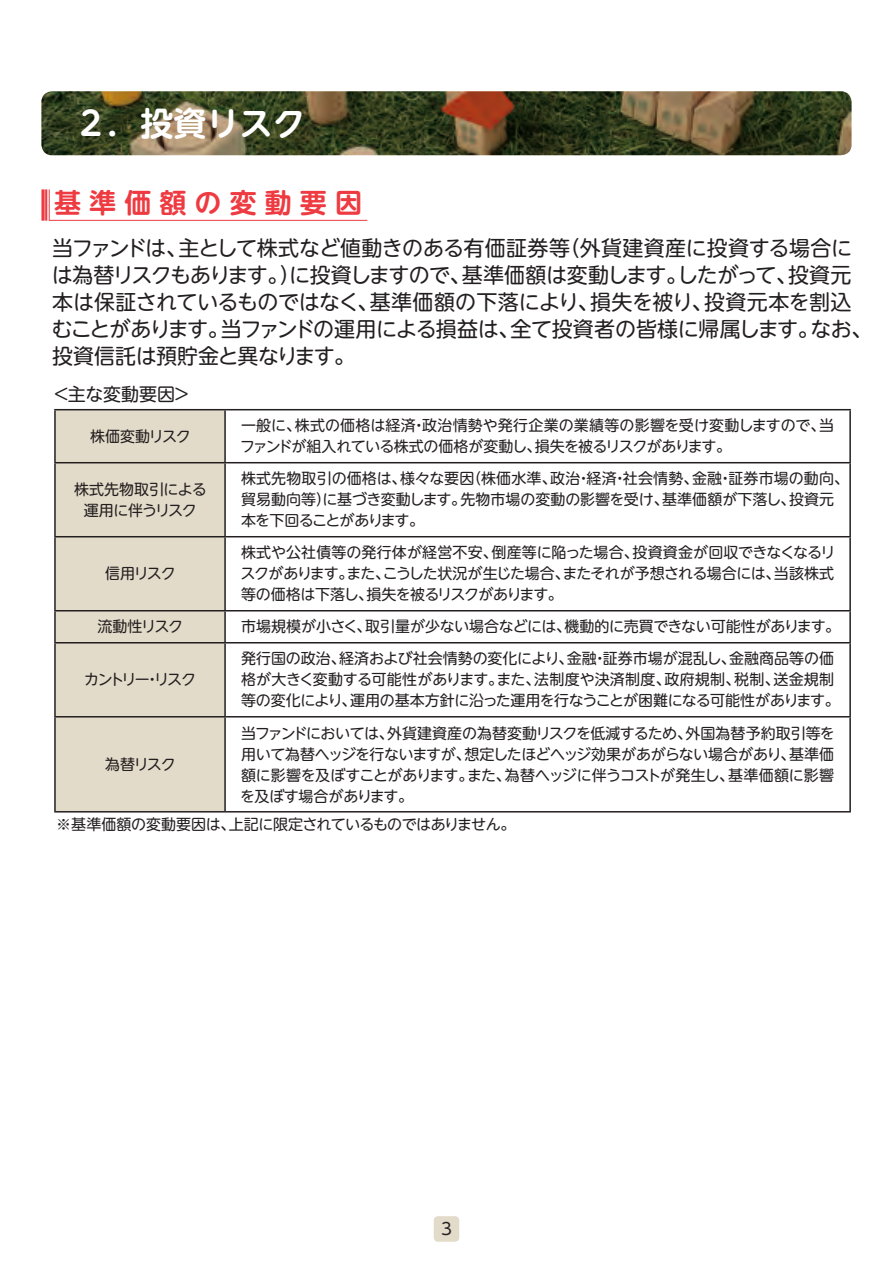
<style>
.page{position:relative;width:893px;height:1263px;background:#fff}
.page>*{position:absolute;margin:0;border:0;box-sizing:border-box;transform-origin:0 0}
.t1{font:700 33px "UD Shin M Go Pro De";color:#fff}
.t2{font:700 27px "UD Shin M Go Pro De";letter-spacing:.3em;color:#ee3a41}
.t3{font:21px/27px "UD Shin M Go Pro";letter-spacing:-.025em;color:#231f20}
.t4{font:18px "UD Shin M Go Pro";color:#231f20}
.t5{font:16.5px "UD Shin M Go Pro";color:#231f20}
.t6{font:15px/21px "UD Shin M Go Pro";letter-spacing:-.01em;color:#231f20}
.t7{font:15px "UD Shin M Go Pro";letter-spacing:-.115em;color:#231f20}
.t8{font:15px "UD Shin M Go Pro";letter-spacing:-.045em;color:#231f20}
</style>
<div class="page">
<div style="left:434px;top:1216px;width:25px;height:26px;background:#e3dbc9;border-radius:4px"></div>
<div style="left:56px;top:410px;width:168px;height:401px;background:#e3dbc9"></div>
<hr style="left:54px;top:409px;width:171px;height:1px;background:#231f20">
<hr style="left:54px;top:410px;width:2px;height:52px;background:#231f20">
<hr style="left:225px;top:409px;width:626px;height:1px;background:#231f20">
<hr style="left:224px;top:410px;width:2px;height:52px;background:#231f20">
<hr style="left:849px;top:410px;width:2px;height:52px;background:#231f20">
<hr style="left:54px;top:462px;width:171px;height:1px;background:#231f20">
<hr style="left:54px;top:463px;width:2px;height:73px;background:#231f20">
<hr style="left:225px;top:462px;width:626px;height:1px;background:#231f20">
<hr style="left:224px;top:463px;width:2px;height:73px;background:#231f20">
<hr style="left:849px;top:463px;width:2px;height:73px;background:#231f20">
<hr style="left:54px;top:536px;width:171px;height:1px;background:#231f20">
<hr style="left:54px;top:537px;width:2px;height:73px;background:#231f20">
<hr style="left:225px;top:536px;width:626px;height:1px;background:#231f20">
<hr style="left:224px;top:537px;width:2px;height:73px;background:#231f20">
<hr style="left:849px;top:537px;width:2px;height:73px;background:#231f20">
<hr style="left:54px;top:610px;width:171px;height:1px;background:#231f20">
<hr style="left:54px;top:611px;width:2px;height:31px;background:#231f20">
<hr style="left:225px;top:610px;width:626px;height:1px;background:#231f20">
<hr style="left:224px;top:611px;width:2px;height:31px;background:#231f20">
<hr style="left:849px;top:611px;width:2px;height:31px;background:#231f20">
<hr style="left:54px;top:642px;width:171px;height:1px;background:#231f20">
<hr style="left:54px;top:643px;width:2px;height:73px;background:#231f20">
<hr style="left:225px;top:642px;width:626px;height:1px;background:#231f20">
<hr style="left:224px;top:643px;width:2px;height:73px;background:#231f20">
<hr style="left:849px;top:643px;width:2px;height:73px;background:#231f20">
<hr style="left:54px;top:716px;width:171px;height:1px;background:#231f20">
<hr style="left:54px;top:717px;width:2px;height:94px;background:#231f20">
<hr style="left:225px;top:716px;width:626px;height:1px;background:#231f20">
<hr style="left:224px;top:717px;width:2px;height:94px;background:#231f20">
<hr style="left:849px;top:717px;width:2px;height:94px;background:#231f20">
<hr style="left:54px;top:811px;width:171px;height:1px;background:#231f20">
<hr style="left:225px;top:811px;width:626px;height:1px;background:#231f20">
<hr style="left:49px;top:220px;width:318px;height:1px;background:#ee3a41">
<svg style="left:41px;top:189px;width:4px;height:32px"></svg>
<hr style="left:45px;top:189px;width:2px;height:32px;background:#ee3a41">
<hr style="left:49px;top:189px;width:1px;height:31px;background:#ee3a41">
<svg style="left:41px;top:91px;width:810px;height:64px;background:#4f4b2b"></svg>
<h1 class="t1" style="left:74px;top:96px;width:233px">２．投資リスク</h1>
<h2 class="t2" style="left:54px;top:181px;width:309px">基準価額の変動要因</h2>
<h3 class="t3" style="left:51px;top:234px;width:822px">当ファンドは、主として株式など値動きのある有価証券等（外貨建資産に投資する場合には為替リスクもあります。）に投資しますので、基準価額は変動します。したがって、投資元本は保証されているものではなく、基準価額の下落により、損失を被り、投資元本を割込むことがあります。当ファンドの運用による損益は、全て投資者の皆様に帰属します。なお、投資信託は預貯金と異なります。</h3>
<p class="t4" style="left:52px;top:380px;width:140px">＜主な変動要因＞</p>
<p class="t8" style="left:90px;top:424px;width:102px">株価変動リスク</p>
<p class="t6" style="left:240px;top:414px;width:595px">一般に、株式の価格は経済・政治情勢や発行企業の業績等の影響を受け変動しますので、当ファンドが組入れている株式の価格が変動し、損失を被るリスクがあります。</p>
<p class="t6" style="left:74px;top:478px;width:134px;text-align:center">株式先物取引による運用に伴うリスク</p>
<p class="t6" style="left:241px;top:467px;width:610px">株式先物取引の価格は、様々な要因（株価水準、政治・経済・社会情勢、金融・証券市場の動向、貿易動向等）に基づき変動します。先物市場の変動の影響を受け、基準価額が下落し、投資元本を下回ることがあります。</p>
<p class="t6" style="left:105px;top:562px;width:72px">信用リスク</p>
<p class="t6" style="left:241px;top:541px;width:596px;text-align:justify">株式や公社債等の発行体が経営不安、倒産等に陥った場合、投資資金が回収できなくなるリスクがあります。また、こうした状況が生じた場合、またそれが予想される場合には、当該株式等の価格は下落し、損失を被るリスクがあります。</p>
<p class="t6" style="left:98px;top:615px;width:87px">流動性リスク</p>
<p class="t6" style="left:241px;top:615px;width:601px">市場規模が小さく、取引量が少ない場合などには、機動的に売買できない可能性があります。</p>
<p class="t7" style="left:84px;top:668px;width:113px">カントリー・リスク</p>
<p class="t6" style="left:241px;top:647px;width:600px">発行国の政治、経済および社会情勢の変化により、金融・証券市場が混乱し、金融商品等の価格が大きく変動する可能性があります。また、法制度や決済制度、政府規制、税制、送金規制等の変化により、運用の基本方針に沿った運用を行なうことが困難になる可能性があります。</p>
<p class="t6" style="left:240px;top:721px;width:596px;text-align:justify">当ファンドにおいては、外貨建資産の為替変動リスクを低減するため、外国為替予約取引等を用いて為替ヘッジを行ないますが、想定したほどヘッジ効果があがらない場合があり、基準価額に影響を及ぼすことがあります。また、為替ヘッジに伴うコストが発生し、基準価額に影響を及ぼす場合があります。</p>
<p class="t6" style="left:56px;top:813px;width:461px">※基準価額の変動要因は、上記に限定されているものではありません。</p>
<p class="t6" style="left:105px;top:753px;width:72px">為替リスク</p>
<p class="t5" style="left:441px;top:1215px;width:12px">3</p>
</div>
